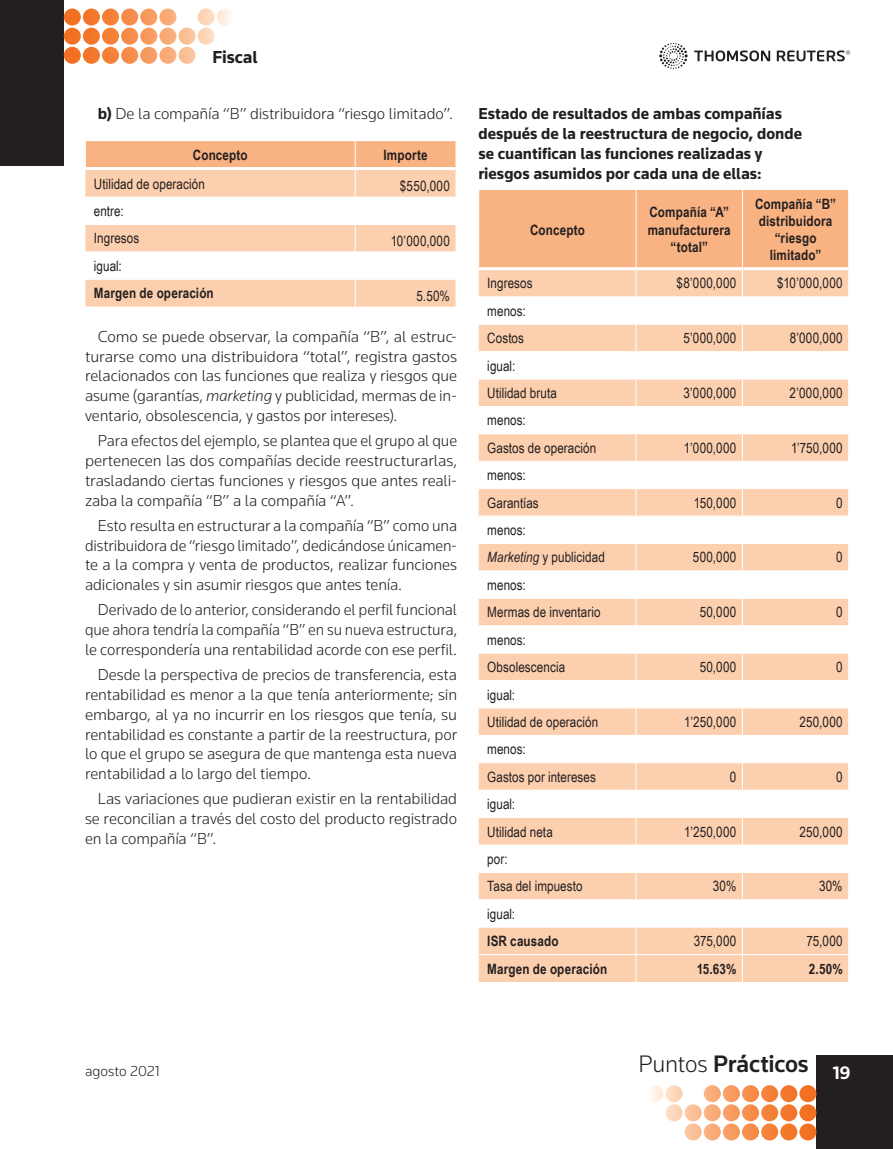
<style>
.page{position:relative;width:893px;height:1149px;background:#fff}
.page>*{position:absolute;margin:0;border:0;box-sizing:border-box;transform-origin:0 0}
.t1{font:500 24.75px "Knowledge";letter-spacing:-.01em;color:#231f20}
.t2{font:700 18px "Knowledge";letter-spacing:-.005em;color:#231f20}
.t3{font:300 16.5px/19.8px "Knowledge";letter-spacing:-.005em;color:#231f20;text-align:justify}
.t4{font:700 16.5px/19.8px "Knowledge";color:#231f20}
.t5{font:300 15px "Knowledge";color:#231f20}
.t6{font:14.25px/27.5px "Arial Narrow";letter-spacing:.005em;color:#231f20}
.t7{font:700 14.25px/17.1px "Arial Narrow";letter-spacing:.01em;color:#231f20;text-align:center}
.s1{font-weight:700}
.s2{font-style:italic}
.s3{font-weight:300}
</style>
<div class="page">
<div style="left:0;top:0;width:64px;height:166px;background:#231f20"></div>
<svg style="left:64px;top:9px;width:166px;height:55px"></svg>
<div style="left:816px;top:1054px;width:77px;height:94px;background:#231f20"></div>
<svg style="left:651px;top:1085px;width:165px;height:55px"></svg>
<svg style="left:659px;top:43px;width:191px;height:26px"></svg>
<svg style="left:85px;top:141px;width:371px;height:165px"></svg>
<svg style="left:479px;top:190px;width:370px;height:791px"></svg>
<p class="t2" style="left:213px;top:46px;width:46px">Fiscal</p>
<p class="t3" style="left:98px;top:103px;width:357px"><span class="s1">b)</span> De la compañía “B” distribuidora “riesgo limitado”.</p>
<p class="t7" style="left:193px;top:146px;width:56px">Concepto</p>
<p class="t7" style="left:383px;top:146px;width:46px">Importe</p>
<p class="t6" style="left:94px;top:169px;width:112px">Utilidad de operación</p>
<p class="t6" style="left:400px;top:172px;width:52px">$550,000</p>
<p class="t6" style="left:94px;top:197px;width:47px">entre:<br>Ingresos</p>
<p class="t6" style="left:391px;top:226px;width:61px">10’000,000</p>
<p class="t6" style="left:94px;top:251px;width:29px">igual:</p>
<p class="t7" style="left:94px;top:284px;width:121px">Margen de operación</p>
<p class="t6" style="left:416px;top:281px;width:35px">5.50%</p>
<p class="t3" style="left:85px;top:326px;width:374px;text-indent:13px">Como se puede observar, la compañía “B”, al estruc&shy;turarse como una distribuidora “total”, registra gastos relacionados con las funciones que realiza y riesgos que asume (garantías, <span class="s2">marketing</span> y publicidad, mermas de in&shy;ventario, obsolescencia, y gastos por intereses).</p>
<p class="t3" style="left:85px;top:430px;width:374px;text-indent:13px">Para efectos del ejemplo, se plantea que el grupo al que pertenecen las dos compañías decide reestructurarlas, trasladando ciertas funciones y riesgos que antes reali&shy;zaba la compañía “B” a la compañía “A”.</p>
<p class="t3" style="left:85px;top:515px;width:374px;text-indent:13px">Esto resulta en estructurar a la compañía “B” como una distribuidora de “riesgo limitado”, dedicándose únicamen&shy;te a la compra y venta de productos, realizar funciones adicionales y sin asumir riesgos que antes tenía.</p>
<p class="t3" style="left:85px;top:599px;width:374px;text-indent:13px">Derivado de lo anterior, considerando el perfil funcional que ahora tendría la compañía “B” en su nueva estructura, le correspondería una rentabilidad acorde con ese perfil.</p>
<p class="t3" style="left:85px;top:664px;width:374px;text-indent:13px">Desde la perspectiva de precios de transferencia, esta rentabilidad es menor a la que tenía anteriormente; sin embargo, al ya no incurrir en los riesgos que tenía, su rentabilidad es constante a partir de la reestructura, por lo que el grupo se asegura de que mantenga esta nueva rentabilidad a lo largo del tiempo.</p>
<p class="t3" style="left:85px;top:788px;width:374px;text-indent:13px">Las variaciones que pudieran existir en la rentabilidad se reconcilian a través del costo del producto registrado en la compañía “B”.</p>
<p class="t4" style="left:478px;top:103px;width:325px">Estado de resultados de ambas compañías después de la reestructura de negocio, donde se cuantifican las funciones realizadas y riesgos asumidos por cada una de ellas:</p>
<p class="t7" style="left:530px;top:220px;width:56px">Concepto</p>
<p class="t7" style="left:648px;top:203px;width:85px">Compañía “A” manufacturera “total”</p>
<p class="t7" style="left:755px;top:194px;width:82px">Compañía “B” distribuidora “riesgo limitado”</p>
<p class="t6" style="left:487px;top:269px;width:47px">Ingresos</p>
<p class="t6" style="left:677px;top:269px;width:61px">$8’000,000</p>
<p class="t6" style="left:777px;top:269px;width:67px">$10’000,000</p>
<p class="t6" style="left:487px;top:296px;width:40px">menos:<br>Costos</p>
<p class="t6" style="left:684px;top:324px;width:54px">5’000,000</p>
<p class="t6" style="left:790px;top:324px;width:55px">8’000,000</p>
<p class="t6" style="left:487px;top:351px;width:71px">igual:<br>Utilidad bruta</p>
<p class="t6" style="left:487px;top:406px;width:110px">menos:<br>Gastos de operación</p>
<p class="t6" style="left:487px;top:461px;width:53px">menos:<br>Garantías</p>
<p class="t6" style="left:487px;top:515px;width:119px">menos:<br><span class="s2">Marketing</span> y publicidad</p>
<p class="t6" style="left:487px;top:570px;width:115px">menos:<br>Mermas de inventario</p>
<p class="t6" style="left:487px;top:625px;width:79px">menos:<br>Obsolescencia</p>
<p class="t6" style="left:487px;top:680px;width:112px">igual:<br>Utilidad de operación</p>
<p class="t6" style="left:487px;top:734px;width:110px">menos:<br>Gastos por intereses</p>
<p class="t6" style="left:487px;top:789px;width:67px">igual:<br>Utilidad neta</p>
<p class="t6" style="left:487px;top:844px;width:97px">por:<br>Tasa del impuesto</p>
<p class="t6" style="left:683px;top:378px;width:55px">3’000,000</p>
<p class="t6" style="left:790px;top:378px;width:55px">2’000,000</p>
<p class="t6" style="left:684px;top:433px;width:54px">1’000,000</p>
<p class="t6" style="left:791px;top:433px;width:53px">1’750,000</p>
<p class="t6" style="left:694px;top:488px;width:44px">150,000</p>
<p class="t6" style="left:836px;top:488px;width:8px">0</p>
<p class="t6" style="left:693px;top:543px;width:45px">500,000</p>
<p class="t6" style="left:836px;top:543px;width:8px">0</p>
<p class="t6" style="left:700px;top:597px;width:38px">50,000</p>
<p class="t6" style="left:836px;top:597px;width:8px">0</p>
<p class="t6" style="left:700px;top:652px;width:38px">50,000</p>
<p class="t6" style="left:836px;top:652px;width:8px">0</p>
<p class="t6" style="left:684px;top:707px;width:54px">1’250,000</p>
<p class="t6" style="left:799px;top:707px;width:45px">250,000</p>
<p class="t6" style="left:730px;top:762px;width:8px">0</p>
<p class="t6" style="left:836px;top:762px;width:8px">0</p>
<p class="t6" style="left:684px;top:817px;width:54px">1’250,000</p>
<p class="t6" style="left:799px;top:817px;width:45px">250,000</p>
<p class="t6" style="left:713px;top:871px;width:25px">30%</p>
<p class="t6" style="left:819px;top:871px;width:25px">30%</p>
<p class="t6" style="left:487px;top:899px;width:29px">igual:</p>
<p class="t7" style="left:487px;top:931px;width:73px">ISR causado</p>
<p class="t6" style="left:694px;top:926px;width:44px">375,000</p>
<p class="t6" style="left:806px;top:926px;width:38px">75,000</p>
<p class="t7" style="left:487px;top:959px;width:121px">Margen de operación</p>
<p class="t7" style="left:697px;top:959px;width:41px">15.63%</p>
<p class="t7" style="left:809px;top:959px;width:35px">2.50%</p>
<p class="t5" style="left:85px;top:1060px;width:76px">agosto 2021</p>
<h1 class="t1" style="left:638px;top:1048px;width:214px"><span class="s3">Puntos</span> Prácticos <sub>19</sub></h1>
</div>
